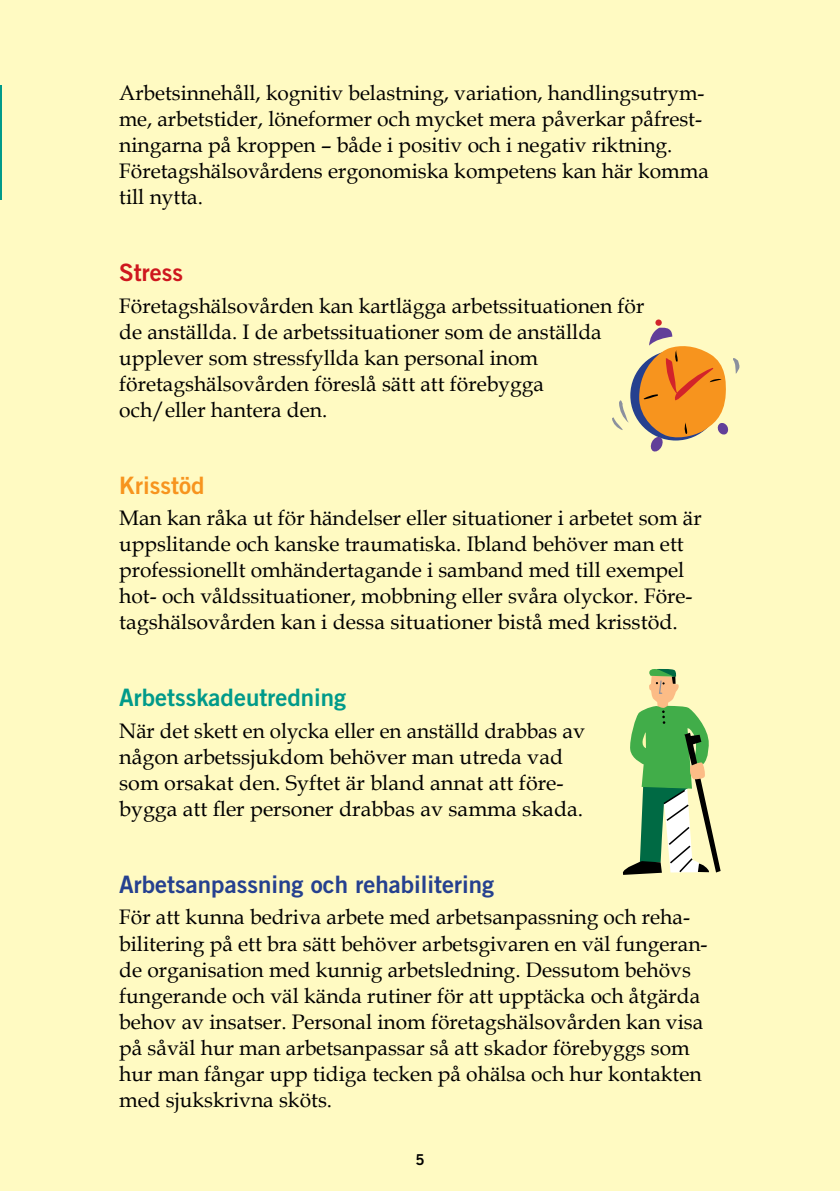
<style>
.page{position:relative;width:840px;height:1191px;background:#fff}
.page>*{position:absolute;margin:0;border:0;box-sizing:border-box;transform-origin:0 0}
.t1{font:24px "Trade Gothic LT Std Bd 2";color:#25408f}
.t2{font:24px "Trade Gothic LT Std Bd 2";color:#009a8a}
.t3{font:24px "Trade Gothic LT Std Bd 2";color:#f7941e}
.t4{font:24px "Trade Gothic LT Std Bd 2";color:#ce171e}
.t5{font:21px/26px "Book Antiqua";color:#000}
.t6{font:15px "Trade Gothic Bold Two";color:#000}
</style>
<div class="page">
<div style="left:0;top:0;width:839px;height:1191px;background:#fffac2"></div>
<svg style="left:622px;top:669px;width:98px;height:206px"></svg>
<div style="left:630px;top:350px;width:90px;height:90px;background:#25408f;border-radius:50%"></div>
<svg style="left:612px;top:400px;width:16px;height:30px"></svg>
<div style="left:655px;top:319px;width:6px;height:7px;background:#d2232a;border-radius:50%"></div>
<svg style="left:638px;top:327px;width:100px;height:124px"></svg>
<hr style="left:0;top:85px;width:2px;height:115px;background:#009a8a">
<p class="t5" style="left:119px;top:80px;width:591px">Arbetsinnehåll, kognitiv belastning, variation, handlingsutrym&shy;me, arbetstider, löneformer och mycket mera påverkar påfrest&shy;ningarna på kroppen – både i positiv och i negativ riktning.<br>Företagshälsovårdens ergonomiska kompetens kan här komma till nytta.</p>
<p class="t4" style="left:119px;top:258px;width:65px">Stress</p>
<p class="t5" style="left:119px;top:292px;width:526px">Företagshälsovården kan kartlägga arbetssituationen för de anställda. I de arbetssituationer som de anställda upplever som stressfyllda kan personal inom företagshälsovården föreslå sätt att förebygga<br>och/eller hantera den.</p>
<p class="t3" style="left:119px;top:470px;width:87px">Krisstöd</p>
<p class="t5" style="left:119px;top:505px;width:583px">Man kan råka ut för händelser eller situationer i arbetet som är uppslitande och kanske traumatiska. Ibland behöver man ett professionellt omhändertagande i samband med till exempel hot- och våldssituationer, mobbning eller svåra olyckor. Före&shy;tagshälsovården kan i dessa situationer bistå med krisstöd.</p>
<p class="t2" style="left:119px;top:683px;width:228px">Arbetsskadeutredning</p>
<p class="t5" style="left:119px;top:717px;width:467px">När det skett en olycka eller en anställd drabbas av någon arbetssjukdom behöver man utreda vad som orsakat den. Syftet är bland annat att före-- bygga att fler personer drabbas av samma skada.</p>
<p class="t1" style="left:119px;top:869px;width:376px">Arbetsanpassning och rehabilitering</p>
<p class="t5" style="left:119px;top:904px;width:589px">För att kunna bedriva arbete med arbetsanpassning och reha&shy;bilitering på ett bra sätt behöver arbetsgivaren en väl fungeran&shy;de organisation med kunnig arbetsledning. Dessutom behövs fungerande och väl kända rutiner för att upptäcka och åtgärda behov av insatser. Personal inom företagshälsovården kan visa på såväl hur man arbetsanpassar så att skador förebyggs som hur man fångar upp tidiga tecken på ohälsa och hur kontakten med sjukskrivna sköts.</p>
<p class="t6" style="left:415px;top:1149px;width:11px">5</p>
</div>
